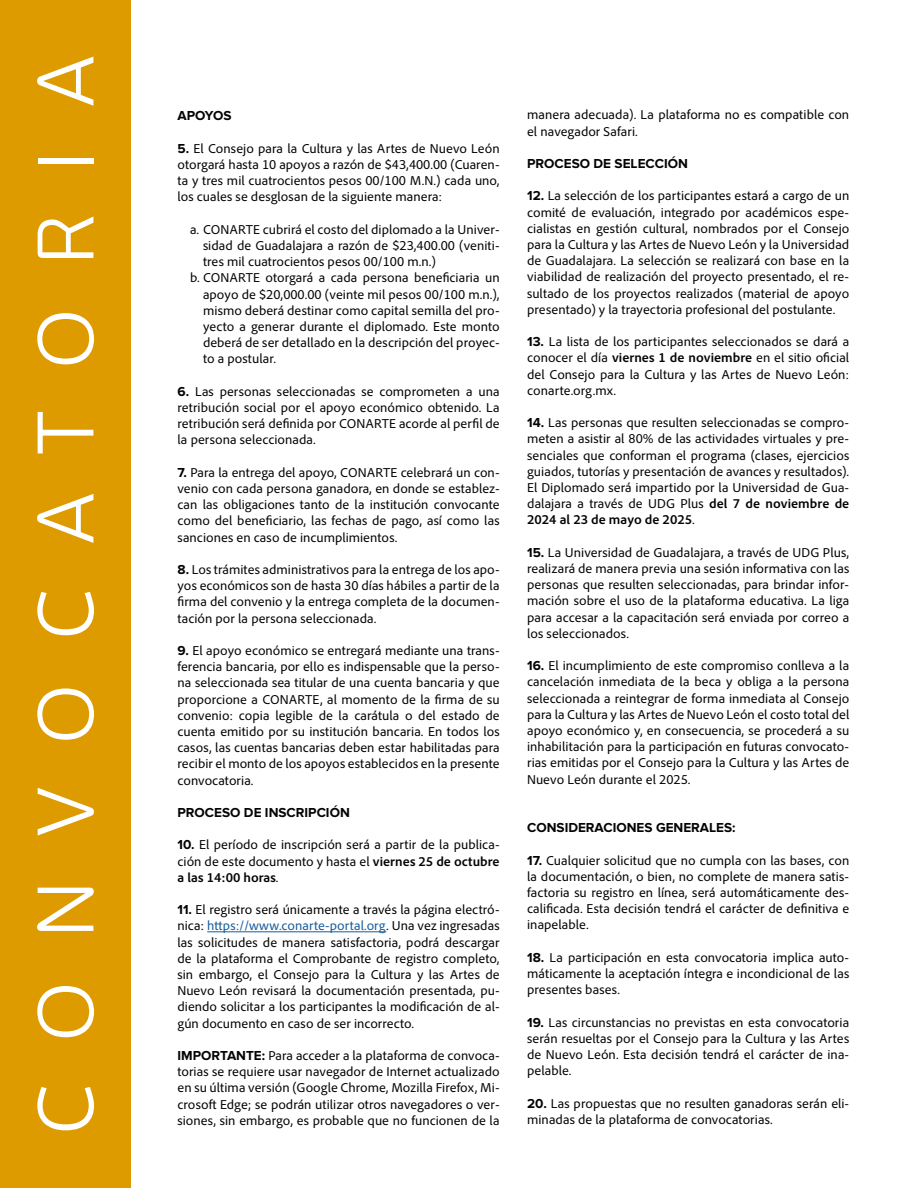
<style>
.page{position:relative;width:918px;height:1188px;background:#fff}
.page>*{position:absolute;margin:0;border:0;box-sizing:border-box;transform-origin:0 0}
.t1{font:75px "New June";letter-spacing:.6em;color:#fff}
.t2{font:13.5px/16.2px "Adobe Clean";color:#040503;text-align:justify}
.t3{font:700 13.5px "Proxima Nova";color:#040503}
.s1{font-family:"Proxima Nova";font-weight:700}
.s2{font-weight:700}
.s3{color:#175d9e}
</style>
<div class="page">
<div style="left:0;top:0;width:131px;height:1188px;background:#de9b00"></div>
<hr style="left:207px;top:931px;width:179px;height:1px;background:#175d9e">
<p class="t1" style="left:22px;top:1134px;width:1081px;rotate:-90deg">CONVOCATORIA</p>
<p class="t3" style="left:178px;top:108px;width:56px">APOYOS</p>
<p class="t2" style="left:178px;top:140px;width:324px"><span class="s1">5.</span> El Consejo para la Cultura y las Artes de Nuevo León otorgará hasta 10 apoyos a razón de $43,400.00 (Cuaren&shy;ta y tres mil cuatrocientos pesos 00/100 M.N.) cada uno, los cuales se desglosan de la siguiente manera:</p>
<p class="t2" style="left:203px;top:221px;width:298px;text-indent:-13px">a. CONARTE cubrirá el costo del diplomado a la Univer&shy;sidad de Guadalajara a razón de $23,400.00 (veniti&shy;tres mil cuatrocientos pesos 00/100 m.n.)</p>
<p class="t2" style="left:203px;top:270px;width:298px;text-indent:-13px">b. CONARTE otorgará a cada persona beneficiaria un apoyo de $20,000.00 (veinte mil pesos 00/100 m.n.), mismo deberá destinar como capital semilla del pro&shy;yecto a generar durante el diplomado. Este monto deberá de ser detallado en la descripción del proyec&shy;to a postular.</p>
<p class="t2" style="left:178px;top:383px;width:324px"><span class="s1">6.</span> Las personas seleccionadas se comprometen a una retribución social por el apoyo económico obtenido. La retribución será definida por CONARTE acorde al perfil de la persona seleccionada.</p>
<p class="t2" style="left:178px;top:464px;width:324px"><span class="s1">7.</span> Para la entrega del apoyo, CONARTE celebrará un con&shy;venio con cada persona ganadora, en donde se establez&shy;can las obligaciones tanto de la institución convocante como del beneficiario, las fechas de pago, así como las sanciones en caso de incumplimientos.</p>
<p class="t2" style="left:178px;top:561px;width:324px"><span class="s1">8.</span> Los trámites administrativos para la entrega de los apo&shy;yos económicos son de hasta 30 días hábiles a partir de la firma del convenio y la entrega completa de la documen&shy;tación por la persona seleccionada.</p>
<p class="t2" style="left:178px;top:642px;width:324px"><span class="s1">9.</span> El apoyo económico se entregará mediante una trans&shy;ferencia bancaria, por ello es indispensable que la perso&shy;na seleccionada sea titular de una cuenta bancaria y que proporcione a CONARTE, al momento de la firma de su convenio: copia legible de la carátula o del estado de cuenta emitido por su institución bancaria. En todos los casos, las cuentas bancarias deben estar habilitadas para recibir el monto de los apoyos establecidos en la presente convocatoria.</p>
<p class="t3" style="left:178px;top:805px;width:174px">PROCESO DE INSCRIPCIÓN</p>
<p class="t2" style="left:178px;top:837px;width:324px"><span class="s1">10.</span> El período de inscripción será a partir de la publica&shy;ción de este documento y hasta el <span class="s2">viernes 25 de octubre a las 14:00 horas</span>.</p>
<p class="t2" style="left:178px;top:901px;width:324px"><span class="s1">11.</span> El registro será únicamente a través la página electró&shy;nica: <span class="s3">https://www.conarte-portal.org</span>. Una vez ingresadas las solicitudes de manera satisfactoria, podrá descargar de la plataforma el Comprobante de registro completo, sin embargo, el Consejo para la Cultura y las Artes de Nuevo León revisará la documentación presentada, pu&shy;diendo solicitar a los participantes la modificación de al&shy;gún documento en caso de ser incorrecto.</p>
<p class="t2" style="left:178px;top:1047px;width:324px"><span class="s1">IMPORTANTE:</span> Para acceder a la plataforma de convoca&shy;torias se requiere usar navegador de Internet actualizado en su última versión (Google Chrome, Mozilla Firefox, Mi&shy;crosoft Edge; se podrán utilizar otros navegadores o ver&shy;siones, sin embargo, es probable que no funcionen de la</p>
<p class="t2" style="left:527px;top:107px;width:324px">manera adecuada). La plataforma no es compatible con el navegador Safari.</p>
<p class="t3" style="left:527px;top:156px;width:162px">PROCESO DE SELECCIÓN</p>
<p class="t2" style="left:527px;top:188px;width:324px"><span class="s1">12.</span> La selección de los participantes estará a cargo de un comité de evaluación, integrado por académicos espe&shy;cialistas en gestión cultural, nombrados por el Consejo para la Cultura y las Artes de Nuevo León y la Universidad de Guadalajara. La selección se realizará con base en la viabilidad de realización del proyecto presentado, el re&shy;sultado de los proyectos realizados (material de apoyo presentado) y la trayectoria profesional del postulante.</p>
<p class="t2" style="left:527px;top:333px;width:324px"><span class="s1">13.</span> La lista de los participantes seleccionados se dará a conocer el día <span class="s2">viernes 1 de noviembre</span> en el sitio oficial del Consejo para la Cultura y las Artes de Nuevo León: conarte.org.mx.</p>
<p class="t2" style="left:527px;top:414px;width:324px"><span class="s1">14.</span> Las personas que resulten seleccionadas se compro&shy;meten a asistir al 80% de las actividades virtuales y pre&shy;senciales que conforman el programa (clases, ejercicios guiados, tutorías y presentación de avances y resultados).<br>El Diplomado será impartido por la Universidad de Gua&shy;dalajara a través de UDG Plus <span class="s2">del 7 de noviembre de 2024 al 23 de mayo de 2025</span>.</p>
<p class="t2" style="left:527px;top:544px;width:324px"><span class="s1">15.</span> La Universidad de Guadalajara, a través de UDG Plus, realizará de manera previa una sesión informativa con las personas que resulten seleccionadas, para brindar infor&shy;mación sobre el uso de la plataforma educativa. La liga para accesar a la capacitación será enviada por correo a los seleccionados.</p>
<p class="t2" style="left:527px;top:657px;width:324px"><span class="s1">16.</span> El incumplimiento de este compromiso conlleva a la cancelación inmediata de la beca y obliga a la persona seleccionada a reintegrar de forma inmediata al Consejo para la Cultura y las Artes de Nuevo León el costo total del apoyo económico y, en consecuencia, se procederá a su inhabilitación para la participación en futuras convocato&shy;rias emitidas por el Consejo para la Cultura y las Artes de Nuevo León durante el 2025.</p>
<p class="t3" style="left:527px;top:820px;width:210px">CONSIDERACIONES GENERALES:</p>
<p class="t2" style="left:527px;top:852px;width:324px"><span class="s1">17.</span> Cualquier solicitud que no cumpla con las bases, con la documentación, o bien, no complete de manera satis&shy;factoria su registro en línea, será automáticamente des&shy;calificada. Esta decisión tendrá el carácter de definitiva e inapelable.</p>
<p class="t2" style="left:527px;top:949px;width:324px"><span class="s1">18.</span> La participación en esta convocatoria implica auto&shy;máticamente la aceptación íntegra e incondicional de las presentes bases.</p>
<p class="t2" style="left:527px;top:1014px;width:324px"><span class="s1">19.</span> Las circunstancias no previstas en esta convocatoria serán resueltas por el Consejo para la Cultura y las Artes de Nuevo León. Esta decisión tendrá el carácter de ina&shy;pelable.</p>
<p class="t2" style="left:527px;top:1095px;width:324px"><span class="s1">20.</span> Las propuestas que no resulten ganadoras serán eli-</p>
<p class="t2" style="left:527px;top:1111px;width:247px">minadas de la plataforma de convocatorias.</p>
</div>
